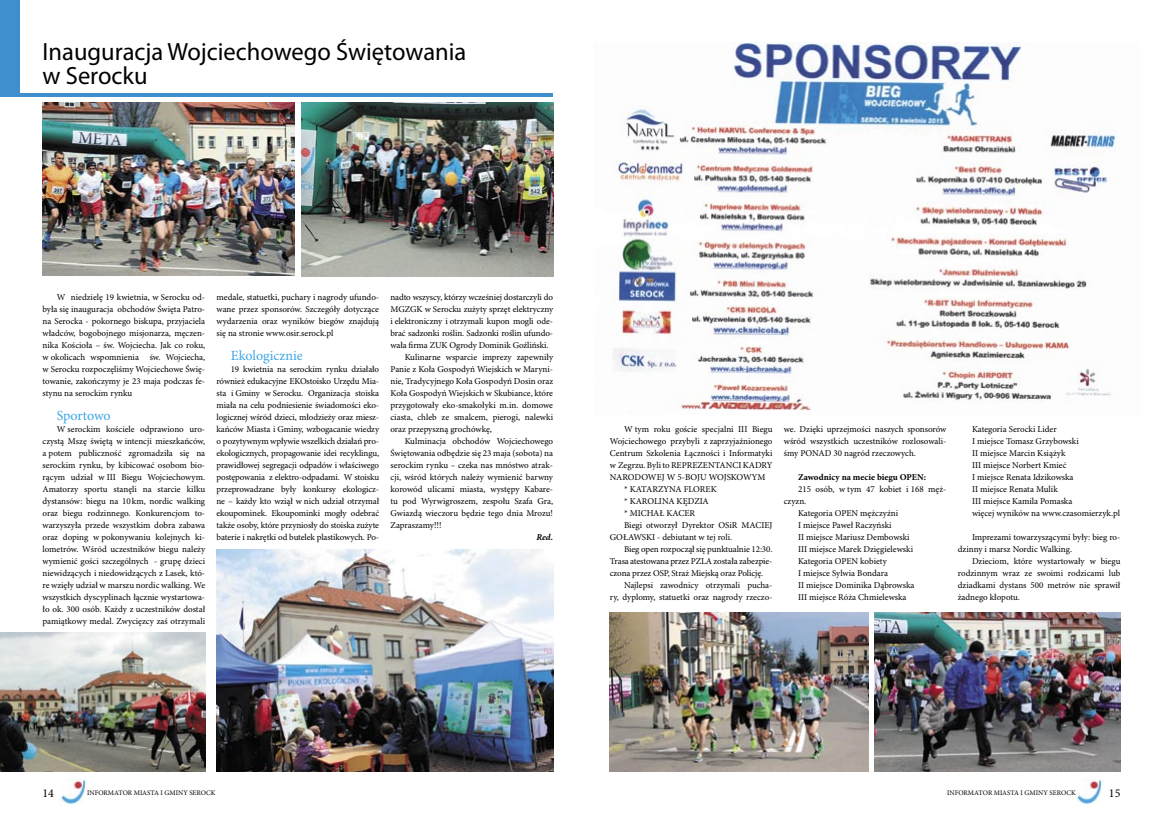
<style>
.page{position:relative;width:1163px;height:828px;background:#fff}
.page>*{position:absolute;margin:0;border:0;box-sizing:border-box;transform-origin:0 0}
.t1{font:25px/24px "Myriad Pro";color:#000}
.t2{font:14px "Minion Pro";color:#3ca6e6}
.t3{font:12px "Minion Pro";color:#000}
.t4{font:9px/12px "Minion Pro";color:#000;text-align:justify}
.t5{font:700 9px "Minion Pro";color:#000}
.t6{font:italic 700 9px "Minion Pro";color:#000}
.t7{font:7px "Minion Pro";color:#000}
</style>
<div class="page">
<img style="left:61px;top:780px;width:26px;height:24px">
<img style="left:1077px;top:780px;width:26px;height:24px">
<hr style="left:0;top:93px;width:553px;height:3px;background:#3f8fce">
<div style="left:0;top:0;width:20px;height:93px;background:#3f8fce"></div>
<img style="left:612px;top:43px;width:505px;height:368px">
<img style="left:216px;top:549px;width:337px;height:222px">
<img style="left:301px;top:102px;width:252px;height:174px">
<img style="left:43px;top:102px;width:251px;height:174px">
<img style="left:0;top:632px;width:205px;height:139px">
<img style="left:609px;top:612px;width:259px;height:159px">
<img style="left:874px;top:612px;width:246px;height:159px">
<h1 class="t1" style="left:43px;top:40px;width:425px">Inauguracja Wojciechowego Świętowania w Serocku</h1>
<p class="t4" style="left:43px;top:291px;width:164px;text-indent:14px">W niedzielę 19 kwietnia, w Serocku od&shy;była się inauguracja obchodów Święta Patro&shy;na Serocka - pokornego biskupa, przyjaciela władców, bogobojnego misjonarza, męczen&shy;nika Kościoła – św. Wojciecha. Jak co roku, w okolicach wspomnienia św. Wojciecha, w Serocku rozpoczęliśmy Wojciechowe Świę&shy;towanie, zakończymy je 23 maja podczas fe&shy;stynu na serockim rynku</p>
<h2 class="t2" style="left:57px;top:407px;width:55px">Sportowo</h2>
<p class="t4" style="left:43px;top:423px;width:164px;text-indent:14px">W serockim kościele odprawiono uro&shy;czystą Mszę świętą w intencji mieszkańców, a potem publiczność zgromadziła się na serockim rynku, by kibicować osobom bio&shy;rącym udział w III Biegu Wojciechowym.<br>Amatorzy sportu stanęli na starcie kilku dystansów: biegu na 10 km, nordic walking oraz biegu rodzinnego. Konkurencjom to&shy;warzyszyła przede wszystkim dobra zabawa oraz doping w pokonywaniu kolejnych ki&shy;lometrów. Wśród uczestników biegu należy wymienić gości szczególnych - grupę dzieci niewidzących i niedowidzących z Lasek, któ&shy;re wzięły udział w marszu nordic walking. We wszystkich dyscyplinach łącznie wystartowa&shy;ło ok. 300 osób. Każdy z uczestników dostał pamiątkowy medal. Zwycięzcy zaś otrzymali</p>
<p class="t4" style="left:216px;top:291px;width:164px">medale, statuetki, puchary i nagrody ufundo&shy;wane przez sponsorów. Szczegóły dotyczące wydarzenia oraz wyników biegów znajdują się na stronie www.osir.serock.pl</p>
<h2 class="t2" style="left:231px;top:347px;width:74px">Ekologicznie</h2>
<p class="t4" style="left:216px;top:363px;width:164px;text-indent:14px">19 kwietnia na serockim rynku działało również edukacyjne EKOstoisko Urzędu Mia&shy;sta i Gminy w Serocku. Organizacja stoiska miała na celu podniesienie świadomości eko&shy;logicznej wśród dzieci, młodzieży oraz miesz&shy;kańców Miasta i Gminy, wzbogacanie wiedzy o pozytywnym wpływie wszelkich działań pro&shy;ekologicznych, propagowanie idei recyklingu, prawidłowej segregacji odpadów i właściwego postępowania z elektro-odpadami. W stoisku przeprowadzane były konkursy ekologicz&shy;ne – każdy kto wziął w nich udział otrzymał ekoupominek. Ekoupominki mogły odebrać także osoby, które przyniosły do stoiska zużyte baterie i nakrętki od butelek plastikowych. Po-</p>
<p class="t4" style="left:390px;top:291px;width:164px">nadto wszyscy, którzy wcześniej dostarczyli do</p>
<p class="t4" style="left:390px;top:303px;width:164px">MGZGK w Serocku zużyty sprzęt elektryczny</p>
<p class="t4" style="left:390px;top:315px;width:164px">i elektroniczny i otrzymali kupon mogli ode-</p>
<p class="t4" style="left:390px;top:327px;width:164px">brać sadzonki roślin. Sadzonki roślin ufundo-</p>
<p class="t4" style="left:390px;top:339px;width:159px">wała firma ZUK Ogrody Dominik Goźliński.</p>
<p class="t4" style="left:404px;top:351px;width:150px">Kulinarne wsparcie imprezy zapewniły</p>
<p class="t4" style="left:390px;top:363px;width:164px">Panie z Koła Gospodyń Wiejskich w Maryni-</p>
<p class="t4" style="left:390px;top:375px;width:164px">nie, Tradycyjnego Koła Gospodyń Dosin oraz</p>
<p class="t4" style="left:390px;top:387px;width:164px">Koła Gospodyń Wiejskich w Skubiance, które</p>
<p class="t4" style="left:390px;top:399px;width:164px">przygotowały eko-smakołyki m.in. domowe</p>
<p class="t4" style="left:390px;top:411px;width:164px">ciasta, chleb ze smalcem, pierogi, nalewki</p>
<p class="t4" style="left:390px;top:423px;width:103px">oraz przepyszną grochówkę,</p>
<p class="t4" style="left:404px;top:435px;width:150px">Kulminacja obchodów Wojciechowego</p>
<p class="t4" style="left:390px;top:447px;width:164px">Świętowania odbędzie się 23 maja (sobota) na</p>
<p class="t4" style="left:390px;top:459px;width:164px">serockim rynku – czeka nas mnóstwo atrak-</p>
<p class="t4" style="left:390px;top:471px;width:164px">cji, wśród których należy wymienić barwny</p>
<p class="t4" style="left:390px;top:483px;width:164px">korowód ulicami miasta, występy Kabare-</p>
<p class="t4" style="left:390px;top:495px;width:164px">tu pod Wyrwigroszem, zespołu Szafa Gra,</p>
<p class="t4" style="left:390px;top:507px;width:164px">Gwiazdą wieczoru będzie tego dnia Mrozu!</p>
<p class="t4" style="left:390px;top:519px;width:52px">Zapraszamy!!!</p>
<p class="t6" style="left:536px;top:532px;width:18px">Red.</p>
<p class="t4" style="left:624px;top:423px;width:150px">W tym roku goście specjalni III Biegu</p>
<p class="t4" style="left:609px;top:435px;width:164px">Wojciechowego przybyli z zaprzyjaźnionego</p>
<p class="t4" style="left:609px;top:447px;width:164px">Centrum Szkolenia Łączności i Informatyki</p>
<p class="t4" style="left:609px;top:459px;width:164px">w Zegrzu. Byli to REPREZENTANCI KADRY</p>
<p class="t4" style="left:609px;top:471px;width:157px">NARODOWEJ W 5-BOJU WOJSKOWYM</p>
<p class="t4" style="left:624px;top:483px;width:94px">* KATARZYNA FLOREK</p>
<p class="t4" style="left:624px;top:495px;width:86px">* KAROLINA KĘDZIA</p>
<p class="t4" style="left:624px;top:507px;width:73px">* MICHAŁ KACER</p>
<p class="t4" style="left:624px;top:519px;width:150px">Biegi otworzył Dyrektor OSiR MACIEJ</p>
<p class="t4" style="left:609px;top:531px;width:124px">GOŁAWSKI - debiutant w tej roli.</p>
<p class="t4" style="left:624px;top:543px;width:150px">Bieg open rozpoczął się punktualnie 12:30.</p>
<p class="t4" style="left:609px;top:555px;width:164px">Trasa atestowana przez PZLA została zabezpie-</p>
<p class="t4" style="left:609px;top:567px;width:155px">czona przez OSP, Straż Miejską oraz Policję.</p>
<p class="t4" style="left:624px;top:579px;width:150px">Najlepsi zawodnicy otrzymali pucha-</p>
<p class="t4" style="left:609px;top:591px;width:164px">ry, dyplomy, statuetki oraz nagrody rzeczo-</p>
<p class="t4" style="left:783px;top:423px;width:164px">we. Dzięki uprzejmości naszych sponsorów wśród wszystkich uczestników rozlosowali&shy;śmy PONAD 30 nagród rzeczowych.</p>
<p class="t5" style="left:797px;top:472px;width:130px">Zawodnicy na mecie biegu OPEN:</p>
<p class="t4" style="left:797px;top:483px;width:150px">215 osób, w tym 47 kobiet i 168 męż-</p>
<p class="t4" style="left:783px;top:495px;width:24px">czyzn.</p>
<p class="t4" style="left:797px;top:507px;width:102px">Kategoria OPEN mężczyźni</p>
<p class="t4" style="left:797px;top:519px;width:95px">I miejsce Paweł Raczyński</p>
<p class="t4" style="left:797px;top:531px;width:113px">II miejsce Mariusz Dembowski</p>
<p class="t4" style="left:797px;top:543px;width:116px">III miejsce Marek Dzięgielewski</p>
<p class="t4" style="left:797px;top:555px;width:90px">Kategoria OPEN kobiety</p>
<p class="t4" style="left:797px;top:567px;width:91px">I miejsce Sylwia Bondara</p>
<p class="t4" style="left:797px;top:579px;width:118px">II miejsce Dominika Dąbrowska</p>
<p class="t4" style="left:797px;top:591px;width:110px">III miejsce Róża Chmielewska</p>
<p class="t4" style="left:971px;top:423px;width:149px;text-align:left">Kategoria Serocki Lider<br>I miejsce Tomasz Grzybowski<br>II miejsce Marcin Książyk<br>III miejsce Norbert Kmieć<br>I miejsce Renata Idzikowska<br>II miejsce Renata Mulik<br>III miejsce Kamila Pomaska<br>więcej wyników na www.czasomierzyk.pl</p>
<p class="t4" style="left:957px;top:531px;width:164px;text-indent:14px">Imprezami towarzyszącymi były: bieg ro&shy;dzinny i marsz Nordic Walking.</p>
<p class="t4" style="left:957px;top:555px;width:164px;text-indent:14px">Dzieciom, które wystartowały w biegu rodzinnym wraz ze swoimi rodzicami lub dziadkami dystans 500 metrów nie sprawił żadnego kłopotu.</p>
<h3 class="t3" style="left:43px;top:785px;width:13px">14</h3>
<p class="t7" style="left:87px;top:788px;width:130px">INFORMATOR MIASTA I GMINY SEROCK</p>
<p class="t7" style="left:946px;top:788px;width:130px">INFORMATOR MIASTA I GMINY SEROCK</p>
<h3 class="t3" style="left:1108px;top:785px;width:13px">15</h3>
</div>
